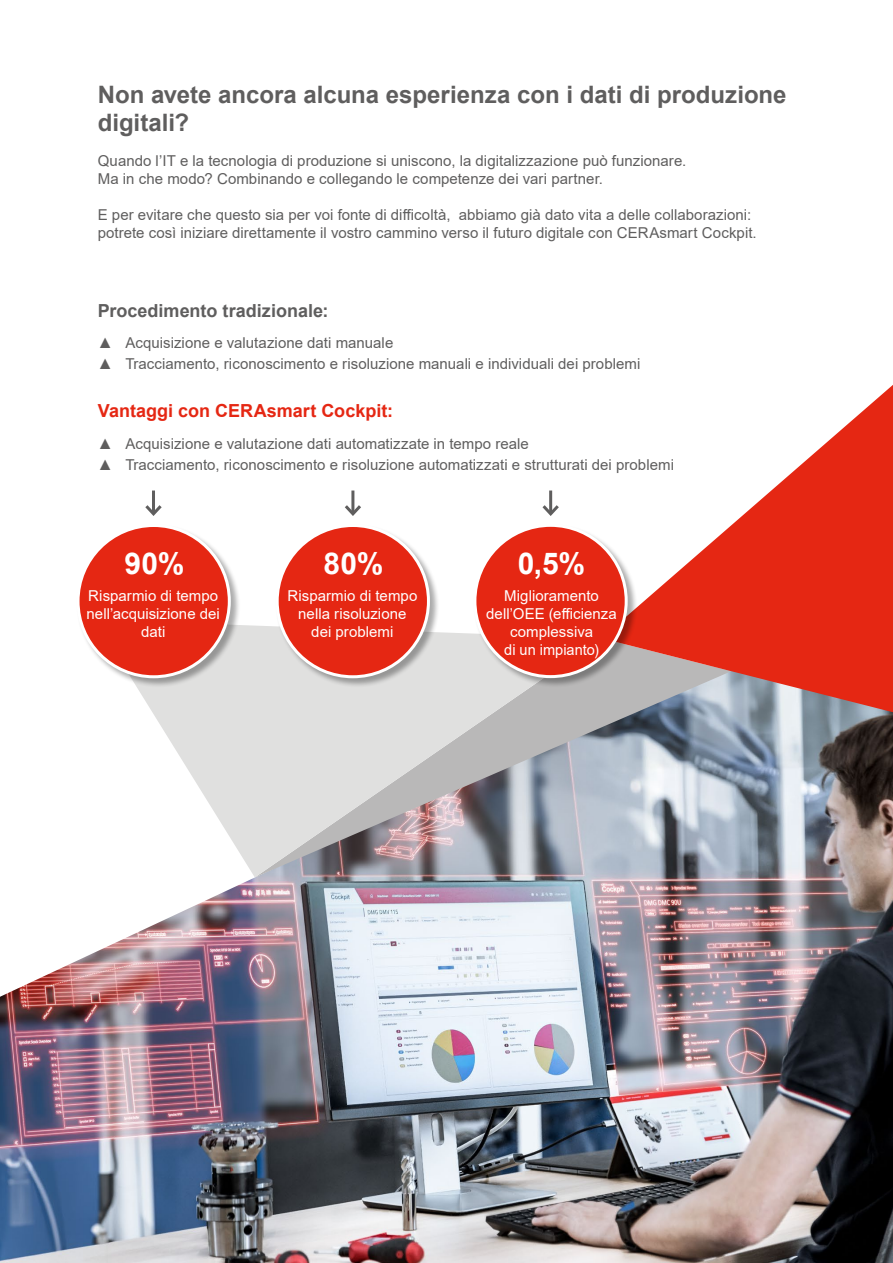
<style>
.page{position:relative;width:893px;height:1263px;background:#fff}
.page>*{position:absolute;margin:0;border:0;box-sizing:border-box;transform-origin:0 0}
.t1{font:700 30px "Arial";color:#fff}
.t2{font:700 24px/28.8px "Arial";color:#5f5e5e}
.t3{font:700 18px "Arial";color:#e52713}
.t4{font:700 18px "Arial";color:#5f5e5e}
.t5{font:15px/18px "Arial";color:#5f5e5e}
.t6{font:15px/18px "Arial";letter-spacing:.005em;color:#fff;text-align:center}
</style>
<div class="page">
<img style="left:0;top:712px;width:893px;height:551px">
<hr style="left:152px;top:490px;width:3px;height:24px;background:#5f5e5e">
<svg style="left:145px;top:505px;width:17px;height:11px"></svg>
<hr style="left:351px;top:490px;width:3px;height:24px;background:#5f5e5e">
<svg style="left:345px;top:502px;width:16px;height:14px"></svg>
<hr style="left:549px;top:490px;width:3px;height:24px;background:#5f5e5e">
<svg style="left:542px;top:502px;width:17px;height:14px"></svg>
<svg style="left:601px;top:712px;width:130px;height:165px;background:#a3adb9"></svg>
<svg style="left:95px;top:625px;width:506px;height:252px"></svg>
<svg style="left:601px;top:385px;width:292px;height:327px;fill:#e52713"></svg>
<div style="left:76px;top:524px;width:165px;height:164px;background:#000;opacity:.33"></div>
<div style="left:78px;top:525px;width:151px;height:152px;background:#e52713;border-radius:50%"></div>
<div style="left:77px;top:524px;width:154px;height:154px;border:3px solid #fff;border-radius:50%"></div>
<div style="left:276px;top:524px;width:164px;height:164px;background:#000;opacity:.33"></div>
<div style="left:277px;top:525px;width:151px;height:152px;background:#e52713;border-radius:50%"></div>
<div style="left:276px;top:524px;width:154px;height:154px;border:3px solid #fff;border-radius:50%"></div>
<div style="left:473px;top:524px;width:164px;height:164px;background:#000;opacity:.33"></div>
<div style="left:475px;top:525px;width:151px;height:152px;background:#e52713;border-radius:50%"></div>
<div style="left:473px;top:524px;width:155px;height:154px;border:3px solid #fff;border-radius:50%"></div>
<h2 class="t2" style="left:98px;top:80px;width:690px">Non avete ancora alcuna esperienza con i dati di produzione digitali?</h2>
<p class="t5" style="left:98px;top:152px;width:590px">Quando l’IT e la tecnologia di produzione si uniscono, la digitalizzazione può funzionare.<br>Ma in che modo? Combinando e collegando le competenze dei vari partner.</p>
<p class="t5" style="left:98px;top:206px;width:660px">E per evitare che questo sia per voi fonte di difficoltà, abbiamo già dato vita a delle collaborazioni: potrete così iniziare direttamente il vostro cammino verso il futuro digitale con CERAsmart Cockpit.</p>
<p class="t4" style="left:98px;top:298px;width:232px">Procedimento tradizionale:</p>
<p class="t5" style="left:98px;top:334px;width:297px">▲ Acquisizione e valutazione dati manuale</p>
<p class="t5" style="left:98px;top:355px;width:544px">▲ Tracciamento, riconoscimento e risoluzione manuali e individuali dei problemi</p>
<p class="t3" style="left:98px;top:398px;width:297px">Vantaggi con CERAsmart Cockpit:</p>
<p class="t5" style="left:98px;top:435px;width:433px">▲ Acquisizione e valutazione dati automatizzate in tempo reale</p>
<p class="t5" style="left:98px;top:456px;width:578px">▲ Tracciamento, riconoscimento e risoluzione automatizzati e strutturati dei problemi</p>
<h1 class="t1" style="left:125px;top:542px;width:61px">90%</h1>
<p class="t6" style="left:87px;top:587px;width:135px">Risparmio di tempo nell’acquisizione dei dati</p>
<h1 class="t1" style="left:324px;top:542px;width:61px">80%</h1>
<p class="t6" style="left:287px;top:587px;width:131px">Risparmio di tempo nella risoluzione dei problemi</p>
<h1 class="t1" style="left:518px;top:542px;width:69px">0,5%</h1>
<p class="t6" style="left:486px;top:587px;width:132px">Miglioramento dell’OEE (efficienza complessiva<br>di un impianto)</p>
</div>
